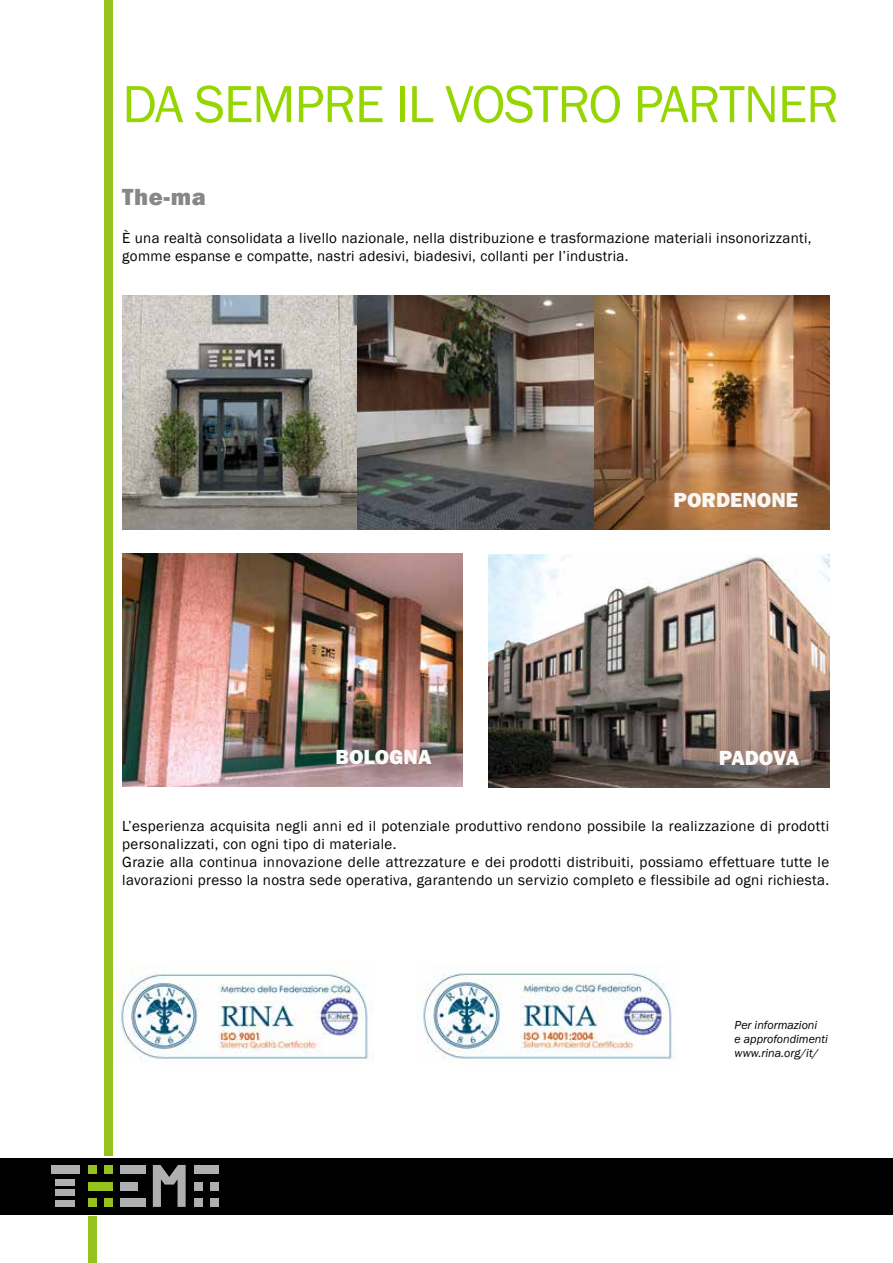
<style>
.page{position:relative;width:893px;height:1263px;background:#fff}
.page>*{position:absolute;margin:0;border:0;box-sizing:border-box;transform-origin:0 0}
.t1{font:54px "Franklin Gothic";letter-spacing:-.02em;color:#95d500}
.t2{font:800 24px "Franklin Gothic";color:#878787}
.t3{font:800 21px "Franklin Gothic";color:#f8f8f8}
.t4{font:800 21px "Franklin Gothic";color:#fafafa}
.t5{font:800 21px "Franklin Gothic";letter-spacing:-.02em;color:#fbfbfb}
.t6{font:15px/18px "Franklin Gothic";letter-spacing:.025em;color:#000}
.t7{font:italic 12px/14.4px "Franklin Gothic";color:#000}
</style>
<div class="page">
<div style="left:0;top:1157px;width:893px;height:57px;background:#000"></div>
<div style="left:88px;top:1198px;width:9px;height:9px;background:#96c21e"></div>
<div style="left:104px;top:1198px;width:9px;height:9px;background:#96c21e"></div>
<div style="left:88px;top:1165px;width:9px;height:9px;background:#96c21e"></div>
<div style="left:104px;top:1165px;width:9px;height:9px;background:#96c21e"></div>
<div style="left:88px;top:1181px;width:25px;height:9px;background:#96c21e"></div>
<div style="left:51px;top:1165px;width:29px;height:9px;background:#aeafb0"></div>
<div style="left:56px;top:1179px;width:19px;height:6px;background:#aeafb0"></div>
<div style="left:56px;top:1190px;width:19px;height:6px;background:#aeafb0"></div>
<div style="left:56px;top:1201px;width:19px;height:6px;background:#aeafb0"></div>
<div style="left:121px;top:1181px;width:17px;height:9px;background:#aeafb0"></div>
<div style="left:121px;top:1165px;width:25px;height:9px;background:#aeafb0"></div>
<div style="left:121px;top:1198px;width:25px;height:9px;background:#aeafb0"></div>
<div style="left:195px;top:1198px;width:8px;height:9px;background:#aeafb0"></div>
<div style="left:211px;top:1198px;width:8px;height:9px;background:#aeafb0"></div>
<div style="left:195px;top:1181px;width:8px;height:9px;background:#aeafb0"></div>
<div style="left:211px;top:1181px;width:8px;height:9px;background:#aeafb0"></div>
<div style="left:195px;top:1165px;width:24px;height:9px;background:#aeafb0"></div>
<svg style="left:153px;top:1165px;width:33px;height:42px"></svg>
<div style="left:104px;top:0;width:9px;height:1156px;background:#96c21e"></div>
<div style="left:88px;top:1216px;width:9px;height:47px;background:#96c21e"></div>
<img style="left:122px;top:296px;width:236px;height:234px">
<img style="left:594px;top:296px;width:235px;height:234px">
<img style="left:423px;top:973px;width:253px;height:88px">
<img style="left:120px;top:974px;width:253px;height:86px">
<img style="left:489px;top:554px;width:340px;height:233px">
<img style="left:122px;top:553px;width:340px;height:234px">
<img style="left:358px;top:296px;width:236px;height:234px">
<h1 class="t1" style="left:122px;top:71px;width:718px">DA SEMPRE IL VOSTRO PARTNER</h1>
<h2 class="t2" style="left:122px;top:182px;width:85px">The-ma</h2>
<p class="t6" style="left:122px;top:229px;width:691px">È una realtà consolidata a livello nazionale, nella distribuzione e trasformazione materiali insonorizzanti, gomme espanse e compatte, nastri adesivi, biadesivi, collanti per I’industria.</p>
<h3 class="t3" style="left:673px;top:487px;width:126px">PORDENONE</h3>
<h3 class="t4" style="left:336px;top:744px;width:97px">BOLOGNA</h3>
<h3 class="t5" style="left:719px;top:744px;width:82px">PADOVA</h3>
<p class="t6" style="left:122px;top:817px;width:708px">L’esperienza acquisita negli anni ed il potenziale produttivo rendono possibile la realizzazione di prodotti personalizzati, con ogni tipo di materiale.<br>Grazie alla continua innovazione delle attrezzature e dei prodotti distribuiti, possiamo effettuare tutte le lavorazioni presso la nostra sede operativa, garantendo un servizio completo e flessibile ad ogni richiesta.</p>
<p class="t7" style="left:735px;top:1017px;width:95px">Per informazioni<br>e approfondimenti www.rina.org/it/</p>
</div>
